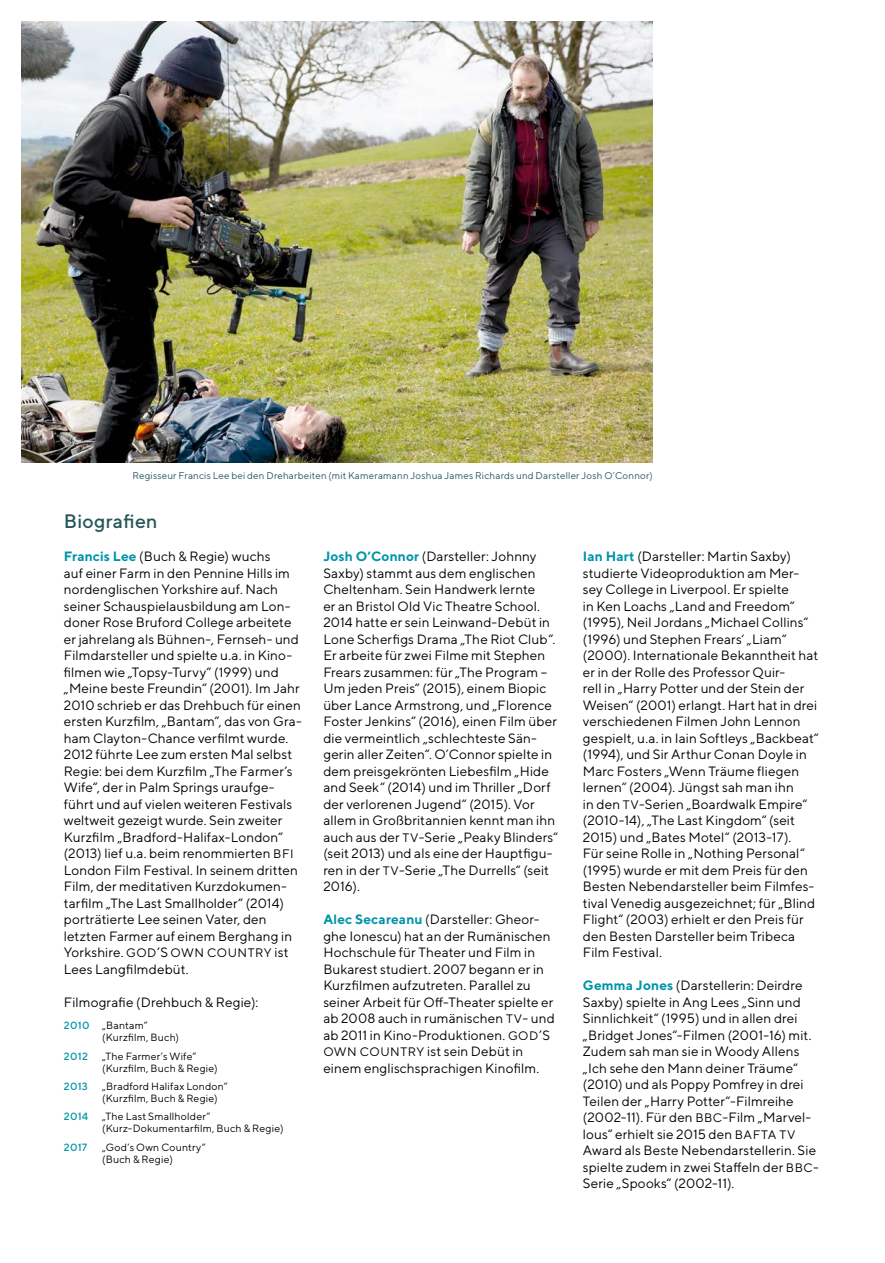
<style>
.page{position:relative;width:885px;height:1263px;background:#fff}
.page>*{position:absolute;margin:0;border:0;box-sizing:border-box;transform-origin:0 0}
.t1{font:500 19.5px "TT Norms";letter-spacing:.015em;color:#26565c}
.t2{font:13.5px/16.5px "TT Norms";letter-spacing:.01em;color:#000}
.t3{font:10.5px/12px "TT Norms";letter-spacing:.015em;color:#000}
.t4{font:500 10.5px "TT Norms";letter-spacing:.02em;color:#0094a9}
.t5{font:9.75px "TT Norms";letter-spacing:.02em;color:#26565c}
.s1{font-weight:700;color:#0094a9}
.s2{font-size:12.3px}
.s3{font-weight:500;color:#0094a9}
</style>
<div class="page">
<img style="left:21px;top:21px;width:631px;height:441px">
<p class="t5" style="left:132px;top:469px;width:521px">Regisseur Francis Lee bei den Dreharbeiten (mit Kameramann Joshua James Richards und Darsteller Josh O’Connor)</p>
<h1 class="t1" style="left:64px;top:509px;width:95px">Biografien</h1>
<p class="t2" style="left:64px;top:548px;width:239px"><span class="s1">Francis Lee</span> (Buch &amp; Regie) wuchs<br>auf einer Farm in den Pennine Hills im nordenglischen Yorkshire auf. Nach seiner Schauspielausbildung am Lon&shy;doner Rose Bruford College arbeitete er jahrelang als Bühnen-, Fernseh- und Filmdarsteller und spielte u.a. in Kino&shy;filmen wie „Topsy-Turvy“ (1999) und „Meine beste Freundin“ (2001). Im Jahr 2010 schrieb er das Drehbuch für einen ersten Kurzfilm, „Bantam“, das von Gra&shy;ham Clayton-Chance verfilmt wurde.<br>2012 führte Lee zum ersten Mal selbst Regie: bei dem Kurzfilm „The Farmer’s Wife“, der in Palm Springs uraufge&shy;führt und auf vielen weiteren Festivals weltweit gezeigt wurde. Sein zweiter Kurzfilm „Bradford-Halifax-London“ (2013) lief u.a. beim renommierten <span class="s2">BFI </span>London Film Festival. In seinem dritten Film, der meditativen Kurzdokumen&shy;tarfilm „The Last Smallholder“ (2014) porträtierte Lee seinen Vater, den letzten Farmer auf einem Berghang in Yorkshire. <span class="s2">GOD</span>’S <span class="s2">OWN COUNTRY</span> ist Lees Langfilmdebüt.</p>
<p class="t2" style="left:64px;top:993px;width:196px">Filmografie (Drehbuch &amp; Regie):</p>
<p class="t3" style="left:102px;top:1019px;width:78px;text-indent:-38px"><span class="s3">2010</span> „Bantam“ (Kurzfilm, Buch)</p>
<p class="t4" style="left:64px;top:1049px;width:26px">2012</p>
<p class="t3" style="left:102px;top:1050px;width:117px">„The Farmer’s Wife“ (Kurzfilm, Buch &amp; Regie)</p>
<p class="t4" style="left:64px;top:1080px;width:26px">2013</p>
<p class="t3" style="left:102px;top:1080px;width:127px">„Bradford Halifax London“ (Kurzfilm, Buch &amp; Regie)</p>
<p class="t4" style="left:64px;top:1110px;width:26px">2014</p>
<p class="t3" style="left:102px;top:1110px;width:183px">„The Last Smallholder“ (Kurz-Dokumentarfilm, Buch &amp; Regie)</p>
<p class="t4" style="left:64px;top:1140px;width:25px">2017</p>
<p class="t3" style="left:102px;top:1141px;width:105px">„God’s Own Country“ (Buch &amp; Regie)</p>
<p class="t2" style="left:323px;top:548px;width:236px"><span class="s1">Josh O’Connor</span> (Darsteller: Johnny Saxby) stammt aus dem englischen Cheltenham. Sein Handwerk lernte<br>er an Bristol Old Vic Theatre School.<br>2014 hatte er sein Leinwand-Debüt in Lone Scherfigs Drama „The Riot Club“.<br>Er arbeite für zwei Filme mit Stephen Frears zusammen: für „The Program – Um jeden Preis“ (2015), einem Biopic über Lance Armstrong, und „Florence Foster Jenkins“ (2016), einen Film über die vermeintlich „schlechteste Sän&shy;gerin aller Zeiten“. O’Connor spielte in dem preisgekrönten Liebesfilm „Hide and Seek“ (2014) und im Thriller „Dorf der verlorenen Jugend“ (2015). Vor allem in Großbritannien kennt man ihn auch aus der <span class="s2">TV</span>-Serie „Peaky Blinders“ (seit 2013) und als eine der Hauptfigu&shy;ren in der <span class="s2">TV</span>-Serie „The Durrells“ (seit 2016).</p>
<p class="t2" style="left:323px;top:911px;width:233px"><span class="s1">Alec Secareanu</span> (Darsteller: Gheor&shy;ghe Ionescu) hat an der Rumänischen Hochschule für Theater und Film in Bukarest studiert. 2007 begann er in Kurzfilmen aufzutreten. Parallel zu seiner Arbeit für Off-Theater spielte er ab 2008 auch in rumänischen <span class="s2">TV</span>- und ab 2011 in Kino-Produktionen. <span class="s2">GOD</span>’S <span class="s2">OWN COUNTRY</span> ist sein Debüt in einem englischsprachigen Kinofilm.</p>
<p class="t2" style="left:583px;top:548px;width:237px"><span class="s1">Ian Hart</span> (Darsteller: Martin Saxby) studierte Videoproduktion am Mer&shy;sey College in Liverpool. Er spielte<br>in Ken Loachs „Land and Freedom“ (1995), Neil Jordans „Michael Collins“ (1996) und Stephen Frears‘ „Liam“ (2000). Internationale Bekanntheit hat er in der Rolle des Professor Quir-<br>rell in „Harry Potter und der Stein der Weisen“ (2001) erlangt. Hart hat in drei verschiedenen Filmen John Lennon gespielt, u.a. in Iain Softleys „Backbeat“ (1994), und Sir Arthur Conan Doyle in Marc Fosters „Wenn Träume fliegen lernen“ (2004). Jüngst sah man ihn<br>in den <span class="s2">TV</span>-Serien „Boardwalk Empire“ (2010-14), „The Last Kingdom“ (seit 2015) und „Bates Motel“ (2013-17).<br>Für seine Rolle in „Nothing Personal“ (1995) wurde er mit dem Preis für den Besten Nebendarsteller beim Filmfes&shy;tival Venedig ausgezeichnet; für „Blind Flight“ (2003) erhielt er den Preis für den Besten Darsteller beim Tribeca Film Festival.</p>
<p class="t2" style="left:583px;top:977px;width:237px"><span class="s1">Gemma Jones</span> (Darstellerin: Deirdre Saxby) spielte in Ang Lees „Sinn und Sinnlichkeit“ (1995) und in allen drei „Bridget Jones“-Filmen (2001-16) mit.<br>Zudem sah man sie in Woody Allens „Ich sehe den Mann deiner Träume“ (2010) und als Poppy Pomfrey in drei Teilen der „Harry Potter“-Filmreihe (2002-11). Für den <span class="s2">BBC</span>-Film „Marvel&shy;lous“ erhielt sie 2015 den <span class="s2">BAFTA TV </span>Award als Beste Nebendarstellerin. Sie spielte zudem in zwei Staffeln der <span class="s2">BBC</span>-Serie „Spooks“ (2002-11).</p>
</div>
